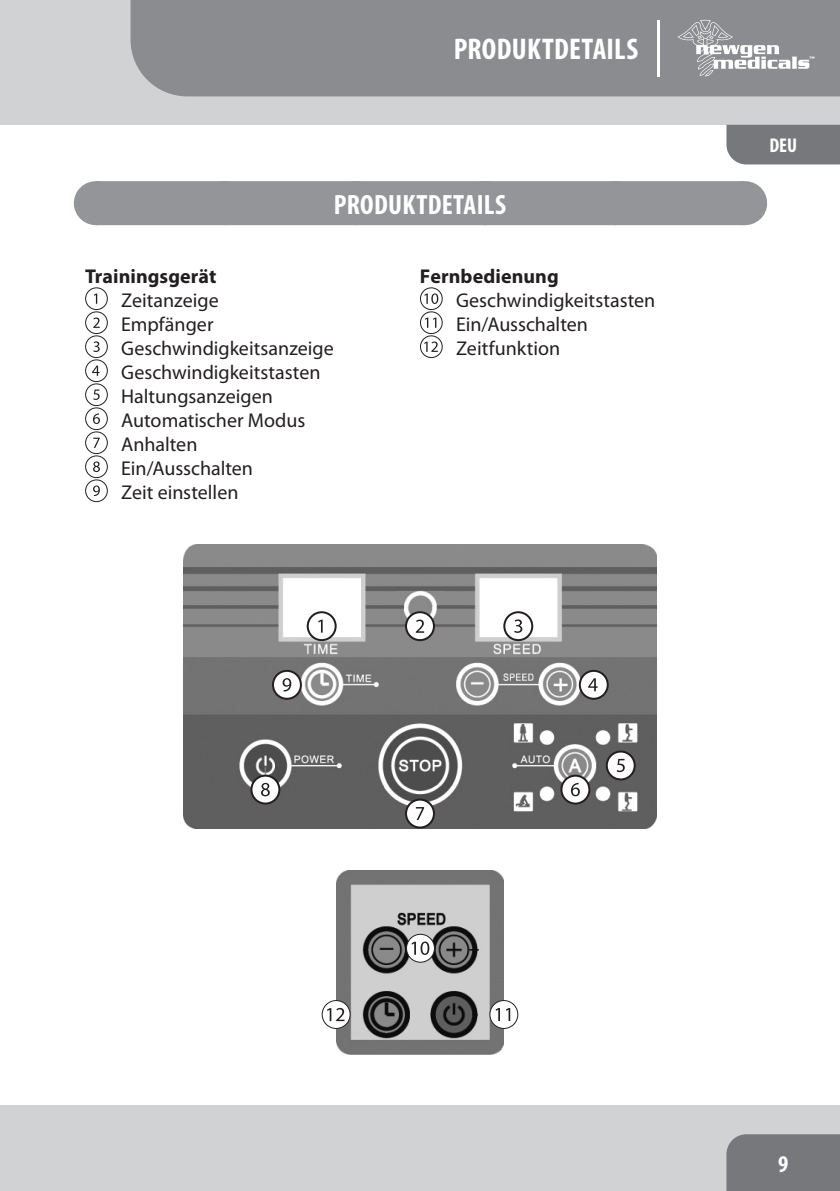
<style>
.page{position:relative;width:840px;height:1191px;background:#fff}
.page>*{position:absolute;margin:0;border:0;box-sizing:border-box;transform-origin:0 0}
.t1{font:700 condensed 30px "Myriad Pro";letter-spacing:.01em;color:#fff}
.t2{font:700 condensed 28px "Myriad Pro";letter-spacing:.01em;color:#fff}
.t3{font:700 condensed 24px "Myriad Pro";color:#fff}
.t4{font:20px/24px "Myriad Pro";color:#231f20}
.t5{font:700 20px "Myriad Pro";letter-spacing:.005em;color:#231f20}
.t6{font:700 condensed 20px "Myriad Pro";color:#fff}
</style>
<div class="page">
<div style="left:0;top:1106px;width:839px;height:85px;background:#d1d2d4"></div>
<div style="left:0;top:0;width:839px;height:125px;background:#d1d2d4"></div>
<div style="left:130px;top:0;width:709px;height:96px;background:#8a8c8f"></div>
<div style="left:726px;top:1134px;width:113px;height:57px;background:#76787b"></div>
<div style="left:726px;top:125px;width:113px;height:39px;background:#76787b"></div>
<svg style="left:677px;top:20px;width:137px;height:57px;background:#a0a2a4"></svg>
<hr style="left:656px;top:20px;width:3px;height:57px;background:#fff">
<div style="left:96px;top:181px;width:647px;height:44px;background:#939598"></div>
<svg style="left:230px;top:181px;width:449px;height:1px"></svg>
<hr style="left:743px;top:181px;width:1px;height:44px;background:#939598">
<div style="left:85px;top:287px;width:23px;height:23px;border:1px solid #231f20;border-radius:50%"></div>
<svg style="left:94px;top:293px;width:3px;height:11px"></svg>
<div style="left:85px;top:311px;width:23px;height:23px;border:1px solid #231f20;border-radius:50%"></div>
<svg style="left:93px;top:317px;width:7px;height:11px"></svg>
<div style="left:85px;top:335px;width:23px;height:23px;border:1px solid #231f20;border-radius:50%"></div>
<svg style="left:93px;top:341px;width:7px;height:11px"></svg>
<div style="left:85px;top:359px;width:23px;height:23px;border:1px solid #231f20;border-radius:50%"></div>
<svg style="left:92px;top:365px;width:7px;height:11px"></svg>
<div style="left:85px;top:383px;width:23px;height:23px;border:1px solid #231f20;border-radius:50%"></div>
<svg style="left:93px;top:389px;width:7px;height:11px"></svg>
<div style="left:85px;top:407px;width:23px;height:23px;border:1px solid #231f20;border-radius:50%"></div>
<svg style="left:93px;top:413px;width:7px;height:11px"></svg>
<div style="left:85px;top:431px;width:23px;height:23px;border:1px solid #231f20;border-radius:50%"></div>
<svg style="left:93px;top:437px;width:7px;height:11px"></svg>
<div style="left:85px;top:455px;width:23px;height:23px;border:1px solid #231f20;border-radius:50%"></div>
<svg style="left:93px;top:461px;width:7px;height:11px"></svg>
<div style="left:85px;top:479px;width:23px;height:23px;border:1px solid #231f20;border-radius:50%"></div>
<svg style="left:93px;top:485px;width:7px;height:11px"></svg>
<svg style="left:420px;top:288px;width:22px;height:21px"></svg>
<div style="left:420px;top:287px;width:22px;height:23px;border:1px solid #231f20;border-radius:50%"></div>
<svg style="left:424px;top:293px;width:14px;height:11px"></svg>
<svg style="left:420px;top:312px;width:22px;height:21px"></svg>
<div style="left:420px;top:311px;width:22px;height:23px;border:1px solid #231f20;border-radius:50%"></div>
<svg style="left:424px;top:317px;width:12px;height:11px"></svg>
<svg style="left:420px;top:336px;width:22px;height:21px"></svg>
<div style="left:420px;top:335px;width:22px;height:23px;border:1px solid #231f20;border-radius:50%"></div>
<svg style="left:424px;top:341px;width:13px;height:11px"></svg>
<img style="left:183px;top:544px;width:473px;height:284px">
<div style="left:307px;top:612px;width:28px;height:28px;background:#fff;border-radius:50%"></div>
<div style="left:306px;top:611px;width:30px;height:30px;border:2px solid #231f20;border-radius:50%"></div>
<svg style="left:318px;top:619px;width:4px;height:13px"></svg>
<div style="left:406px;top:612px;width:27px;height:28px;background:#fff;border-radius:50%"></div>
<div style="left:405px;top:611px;width:29px;height:30px;border:2px solid #231f20;border-radius:50%"></div>
<svg style="left:415px;top:619px;width:9px;height:14px"></svg>
<div style="left:504px;top:612px;width:28px;height:28px;background:#fff;border-radius:50%"></div>
<div style="left:503px;top:611px;width:30px;height:30px;border:2px solid #231f20;border-radius:50%"></div>
<svg style="left:514px;top:619px;width:8px;height:14px"></svg>
<svg style="left:579px;top:671px;width:28px;height:28px"></svg>
<div style="left:578px;top:670px;width:30px;height:30px;border:2px solid #231f20;border-radius:50%"></div>
<svg style="left:587px;top:678px;width:10px;height:13px"></svg>
<svg style="left:606px;top:751px;width:28px;height:28px"></svg>
<div style="left:605px;top:750px;width:30px;height:30px;border:2px solid #231f20;border-radius:50%"></div>
<svg style="left:616px;top:759px;width:8px;height:13px"></svg>
<svg style="left:561px;top:775px;width:28px;height:28px"></svg>
<div style="left:560px;top:774px;width:30px;height:30px;border:2px solid #231f20;border-radius:50%"></div>
<svg style="left:570px;top:783px;width:9px;height:13px"></svg>
<div style="left:406px;top:799px;width:27px;height:28px;background:#fff;border-radius:50%"></div>
<div style="left:405px;top:798px;width:29px;height:30px;border:2px solid #231f20;border-radius:50%"></div>
<svg style="left:415px;top:807px;width:9px;height:13px"></svg>
<svg style="left:251px;top:775px;width:28px;height:28px"></svg>
<div style="left:250px;top:774px;width:30px;height:30px;border:2px solid #231f20;border-radius:50%"></div>
<svg style="left:261px;top:783px;width:9px;height:13px"></svg>
<svg style="left:273px;top:671px;width:28px;height:28px"></svg>
<div style="left:272px;top:670px;width:30px;height:30px;border:2px solid #231f20;border-radius:50%"></div>
<svg style="left:282px;top:678px;width:9px;height:13px"></svg>
<img style="left:336px;top:870px;width:167px;height:184px">
<svg style="left:406px;top:934px;width:28px;height:28px"></svg>
<div style="left:406px;top:933px;width:28px;height:29px;border:1px solid #231f20;border-radius:50%"></div>
<svg style="left:411px;top:941px;width:18px;height:14px"></svg>
<svg style="left:489px;top:1000px;width:28px;height:28px"></svg>
<div style="left:489px;top:1000px;width:29px;height:29px;border:1px solid #231f20;border-radius:50%"></div>
<svg style="left:495px;top:1008px;width:4px;height:13px"></svg>
<svg style="left:505px;top:1008px;width:5px;height:13px"></svg>
<svg style="left:322px;top:1000px;width:28px;height:28px"></svg>
<div style="left:321px;top:1000px;width:29px;height:29px;border:1px solid #231f20;border-radius:50%"></div>
<svg style="left:327px;top:1008px;width:17px;height:13px"></svg>
<h1 class="t1" style="left:453px;top:31px;width:186px">PRODUKTDETAILS</h1>
<h2 class="t2" style="left:333px;top:187px;width:174px">PRODUKTDETAILS</h2>
<p class="t5" style="left:85px;top:263px;width:133px">Trainingsgerät</p>
<p class="t4" style="left:121px;top:288px;width:214px">Zeitanzeige<br>Empfänger<br>Geschwindigkeitsanzeige<br>Geschwindigkeitstasten<br>Haltungsanzeigen<br>Automatischer Modus<br>Anhalten<br>Ein/Ausschalten<br>Zeit einstellen</p>
<p class="t5" style="left:420px;top:263px;width:140px">Fernbedienung</p>
<p class="t4" style="left:456px;top:288px;width:201px">Geschwindigkeitstasten<br>Ein/Ausschalten<br>Zeitfunktion</p>
<p class="t6" style="left:769px;top:133px;width:29px">DEU</p>
<p class="t3" style="left:777px;top:1148px;width:12px">9</p>
</div>
